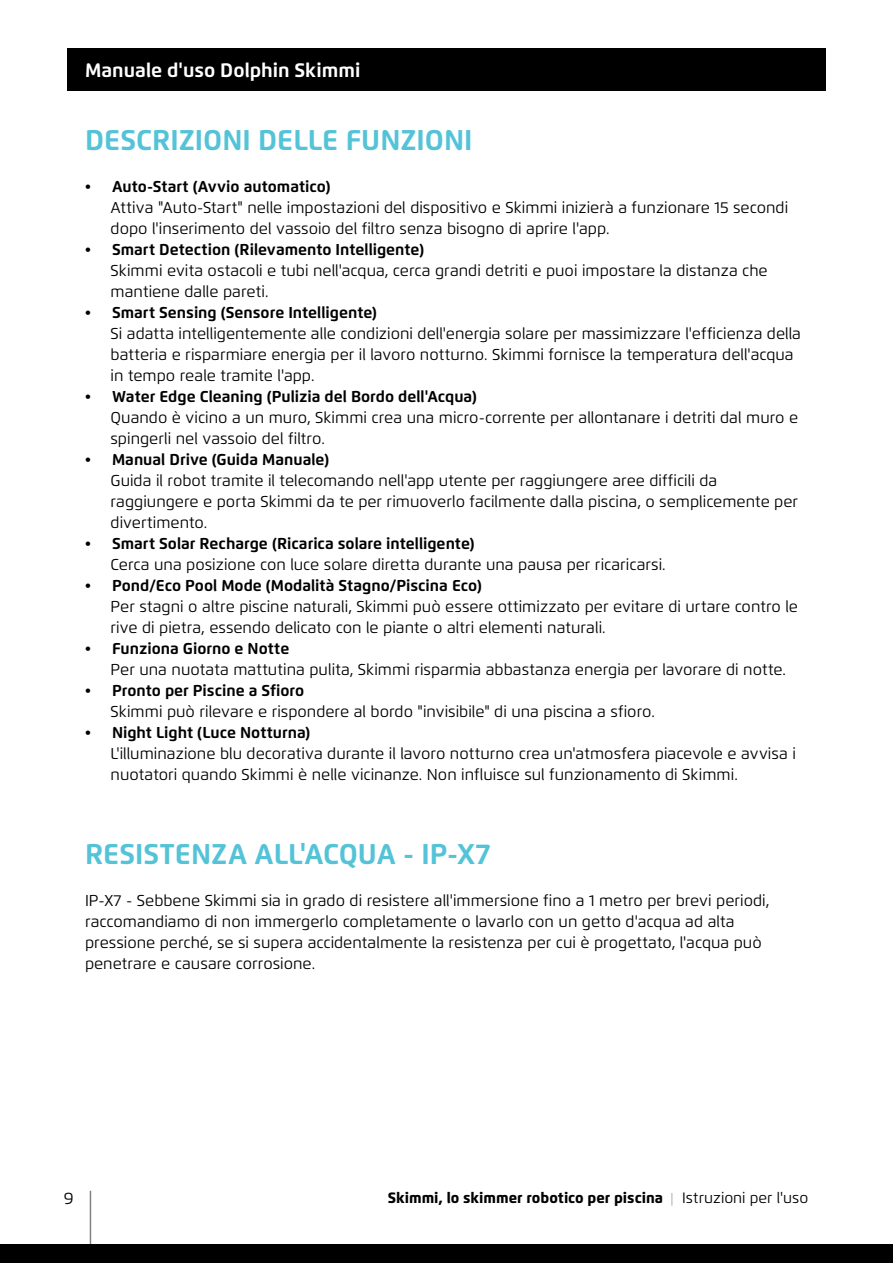
<style>
.page{position:relative;width:893px;height:1263px;background:#fff}
.page>*{position:absolute;margin:0;border:0;box-sizing:border-box;transform-origin:0 0}
.t1{font:700 28.5px "Flexo";color:#54c3d8}
.t2{font:700 19.5px "Flexo";color:#fff}
.t3{font:16.5px "Flexo";color:#000}
.t4{font:15.75px/21px "Flexo";color:#000}
.t5{font:700 15.75px "Flexo";color:#000}
.t6{font:800 15px "Flexo";color:#000}
.s1{font-weight:300;font-size:13.5px;color:#939598}
.s2{font-weight:400}
</style>
<div class="page">
<hr style="left:90px;top:1191px;width:1px;height:72px;background:#808285">
<div style="left:0;top:1244px;width:893px;height:19px;background:#000"></div>
<div style="left:67px;top:48px;width:759px;height:43px;background:#000"></div>
<p class="t2" style="left:85px;top:59px;width:277px">Manuale d'uso Dolphin Skimmi</p>
<h1 class="t1" style="left:85px;top:123px;width:389px">DESCRIZIONI DELLE FUNZIONI</h1>
<p class="t5" style="left:85px;top:177px;width:247px">• Auto-Start (Avvio automatico)</p>
<p class="t4" style="left:111px;top:197px;width:679px">Attiva "Auto-Start" nelle impostazioni del dispositivo e Skimmi inizierà a funzionare 15 secondi dopo l'inserimento del vassoio del filtro senza bisogno di aprire l'app.</p>
<p class="t5" style="left:85px;top:240px;width:341px">• Smart Detection (Rilevamento Intelligente)</p>
<p class="t4" style="left:111px;top:260px;width:659px">Skimmi evita ostacoli e tubi nell'acqua, cerca grandi detriti e puoi impostare la distanza che mantiene dalle pareti.</p>
<p class="t5" style="left:85px;top:303px;width:293px">• Smart Sensing (Sensore Intelligente)</p>
<p class="t4" style="left:111px;top:323px;width:692px">Si adatta intelligentemente alle condizioni dell'energia solare per massimizzare l'efficienza della batteria e risparmiare energia per il lavoro notturno. Skimmi fornisce la temperatura dell'acqua in tempo reale tramite l'app.</p>
<p class="t5" style="left:85px;top:387px;width:393px">• Water Edge Cleaning (Pulizia del Bordo dell'Acqua)</p>
<p class="t4" style="left:111px;top:407px;width:689px">Quando è vicino a un muro, Skimmi crea una micro-corrente per allontanare i detriti dal muro e spingerli nel vassoio del filtro.</p>
<p class="t5" style="left:85px;top:450px;width:246px">• Manual Drive (Guida Manuale)</p>
<p class="t4" style="left:111px;top:470px;width:689px">Guida il robot tramite il telecomando nell'app utente per raggiungere aree difficili da raggiungere e porta Skimmi da te per rimuoverlo facilmente dalla piscina, o semplicemente per divertimento.</p>
<p class="t5" style="left:85px;top:534px;width:391px">• Smart Solar Recharge (Ricarica solare intelligente)</p>
<p class="t4" style="left:111px;top:554px;width:557px">Cerca una posizione con luce solare diretta durante una pausa per ricaricarsi.</p>
<p class="t5" style="left:85px;top:576px;width:398px">• Pond/Eco Pool Mode (Modalità Stagno/Piscina Eco)</p>
<p class="t4" style="left:111px;top:596px;width:689px">Per stagni o altre piscine naturali, Skimmi può essere ottimizzato per evitare di urtare contro le rive di pietra, essendo delicato con le piante o altri elementi naturali.</p>
<p class="t5" style="left:85px;top:639px;width:206px">• Funziona Giorno e Notte</p>
<p class="t4" style="left:111px;top:659px;width:677px">Per una nuotata mattutina pulita, Skimmi risparmia abbastanza energia per lavorare di notte.</p>
<p class="t5" style="left:85px;top:681px;width:221px">• Pronto per Piscine a Sfioro</p>
<p class="t4" style="left:111px;top:701px;width:546px">Skimmi può rilevare e rispondere al bordo "invisibile" di una piscina a sfioro.</p>
<p class="t5" style="left:85px;top:723px;width:227px">• Night Light (Luce Notturna)</p>
<p class="t4" style="left:111px;top:743px;width:687px">L'illuminazione blu decorativa durante il lavoro notturno crea un'atmosfera piacevole e avvisa i nuotatori quando Skimmi è nelle vicinanze. Non influisce sul funzionamento di Skimmi.</p>
<h1 class="t1" style="left:85px;top:837px;width:407px">RESISTENZA ALL'ACQUA - IP-X7</h1>
<p class="t4" style="left:85px;top:890px;width:686px">IP-X7 - Sebbene Skimmi sia in grado di resistere all'immersione fino a 1 metro per brevi periodi, raccomandiamo di non immergerlo completamente o lavarlo con un getto d'acqua ad alta pressione perché, se si supera accidentalmente la resistenza per cui è progettato, l'acqua può penetrare e causare corrosione.</p>
<p class="t3" style="left:64px;top:1188px;width:11px">9</p>
<p class="t6" style="left:388px;top:1188px;width:422px">Skimmi, lo skimmer robotico per piscina <span class="s1">|</span> <span class="s2">Istruzioni per l'uso</span></p>
</div>
